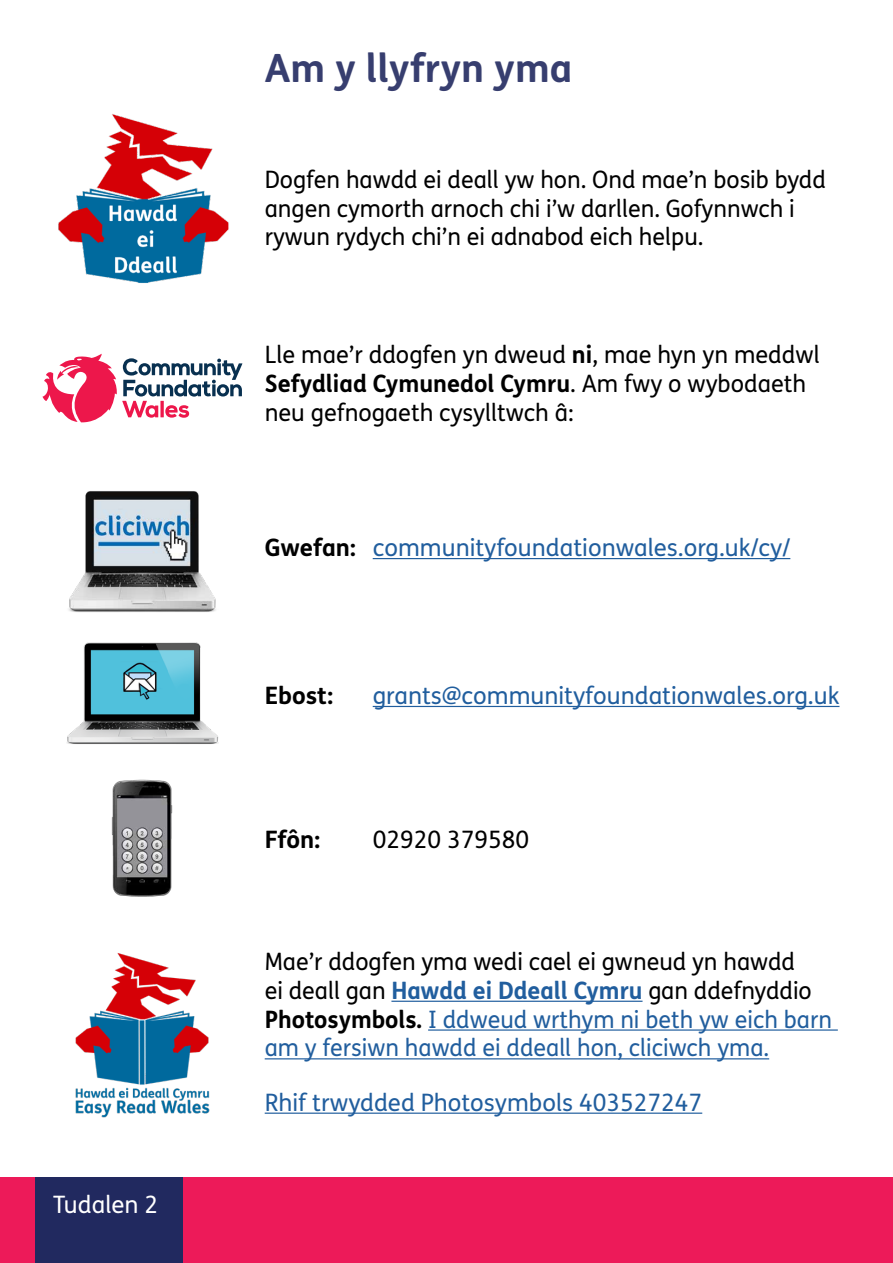
<style>
.page{position:relative;width:893px;height:1263px;background:#fff}
.page>*{position:absolute;margin:0;border:0;box-sizing:border-box;transform-origin:0 0}
.t1{font:700 39px "FS Me Pro";color:#373e6f}
.Bodytext{font:24px/28.8px "FS Me Pro";color:#215e9e}
.Bodytext-2{font:24px/28.8px "FS Me Pro";color:#000}
.Bodytext-3{font:700 24px "FS Me Pro";color:#000}
.t2{font:24px "FS Me Pro";color:#fff}
.s1{font-weight:700}
.s2{font-weight:700;color:#000}
.s3{color:#000}
</style>
<div class="page">
<div style="left:0;top:1177px;width:893px;height:86px;background:#ed1a59"></div>
<div style="left:35px;top:1177px;width:148px;height:86px;background:#21295f"></div>
<hr style="left:373px;top:558px;width:417px;height:1px;background:#215e9e">
<hr style="left:373px;top:706px;width:466px;height:1px;background:#215e9e">
<hr style="left:391px;top:1001px;width:251px;height:1px;background:#215e9e">
<hr style="left:428px;top:1029px;width:410px;height:2px;background:#215e9e">
<hr style="left:265px;top:1058px;width:504px;height:1px;background:#215e9e">
<hr style="left:265px;top:1112px;width:437px;height:2px;background:#215e9e">
<img style="left:67px;top:491px;width:151px;height:253px">
<img style="left:58px;top:114px;width:171px;height:169px">
<svg style="left:43px;top:354px;width:199px;height:68px"></svg>
<img style="left:75px;top:953px;width:135px;height:165px">
<img style="left:111px;top:779px;width:62px;height:117px">
<p class="t2" style="left:53px;top:1188px;width:107px">Tudalen 2</p>
<h2 class="t1" style="left:265px;top:38px;width:309px">Am y llyfryn yma</h2>
<p class="Bodytext-2" style="left:265px;top:164px;width:563px">Dogfen hawdd ei deall yw hon. Ond mae’n bosib bydd angen cymorth arnoch chi i’w darllen. Gofynnwch i rywun rydych chi’n ei adnabod eich helpu.</p>
<p class="Bodytext-2" style="left:265px;top:340px;width:557px">Lle mae’r ddogfen yn dweud <span class="s1">ni</span>, mae hyn yn meddwl<br><span class="s1">Sefydliad Cymunedol Cymru</span>. Am fwy o wybodaeth neu gefnogaeth cysylltwch â:</p>
<p class="Bodytext" style="left:265px;top:533px;width:527px"><span class="s2">Gwefan:</span> communityfoundationwales.org.uk/cy/</p>
<p class="Bodytext-3" style="left:265px;top:677px;width:70px">Ebost:</p>
<p class="Bodytext" style="left:373px;top:681px;width:468px">grants@communityfoundationwales.org.uk</p>
<p class="Bodytext-3" style="left:265px;top:821px;width:57px">Ffôn:</p>
<p class="Bodytext-2" style="left:373px;top:824px;width:158px">02920 379580</p>
<p class="Bodytext" style="left:265px;top:947px;width:569px"><span class="s3">Mae’r ddogfen yma wedi cael ei gwneud yn hawdd<br>ei deall gan</span> <span class="s1">Hawdd ei Ddeall Cymru</span> <span class="s3">gan ddefnyddio </span><span class="s2">Photosymbols.</span> I ddweud wrthym ni beth yw eich barn am y fersiwn hawdd ei ddeall hon, cliciwch yma.</p>
<p class="Bodytext" style="left:265px;top:1087px;width:439px">Rhif trwydded Photosymbols 403527247</p>
</div>
